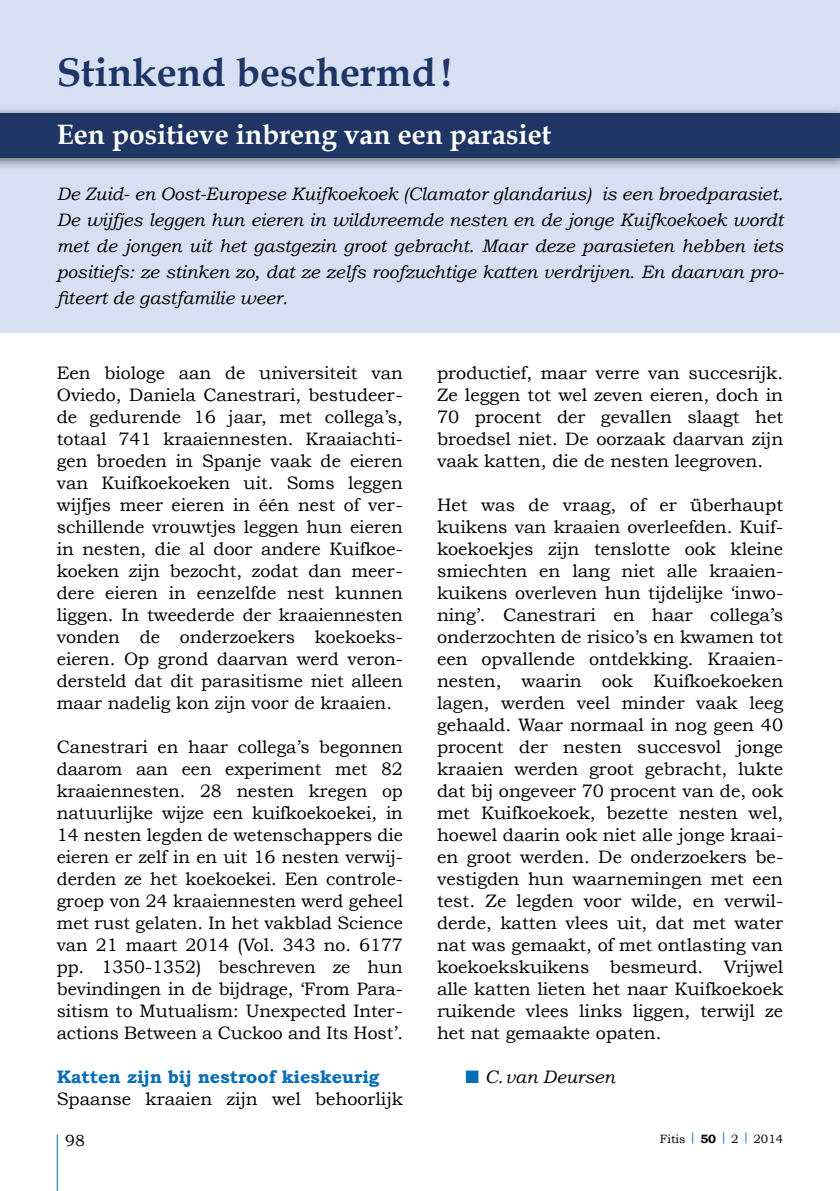
<style>
.page{position:relative;width:840px;height:1191px;background:#fff}
.page>*{position:absolute;margin:0;border:0;box-sizing:border-box;transform-origin:0 0}
.t1{font:700 40px "Book Antiqua";color:#1f3664}
.t2{font:700 28px "Book Antiqua";color:#fff}
.t3{font:18px/22px "Bookman Old Style";color:#000;text-align:justify}
.t4{font:italic 18px/26px "Bookman Old Style";color:#000;text-align:justify}
.t5{font:700 18px "Bookman Old Style";color:#006eb7}
.t6{font:16px "Bookman Old Style";color:#000}
.t7{font:12px "Bookman Old Style";color:#000}
.s1{color:#006eb7}
.s2{font-weight:700}
</style>
<div class="page">
<hr style="left:57px;top:1134px;width:1px;height:57px;background:#006eb7">
<div style="left:0;top:0;width:839px;height:333px;background:#d7dff3"></div>
<div style="left:0;top:105px;width:839px;height:66px;background:#000;opacity:.55"></div>
<div style="left:0;top:113px;width:839px;height:45px;background:#1f3664"></div>
<h1 class="t1" style="left:57px;top:49px;width:396px">Stinkend beschermd!</h1>
<h2 class="t2" style="left:57px;top:118px;width:495px">Een positieve inbreng van een parasiet</h2>
<p class="t4" style="left:57px;top:181px;width:728px">De Zuid- en Oost-Europese Kuifkoekoek (Clamator glandarius) is een broedparasiet.<br>De wijfjes leggen hun eieren in wildvreemde nesten en de jonge Kuifkoekoek wordt met de jongen uit het gastgezin groot gebracht. Maar deze parasieten hebben iets positiefs: ze stinken zo, dat ze zelfs roofzuchtige katten verdrijven. En daarvan pro&shy;fiteert de gastfamilie weer.</p>
<p class="t3" style="left:57px;top:361px;width:347px">Een biologe aan de universiteit van Oviedo, Daniela Canestrari, bestudeer&shy;de gedurende 16 jaar, met collega’s, totaal 741 kraaiennesten. Kraaiachti&shy;gen broeden in Spanje vaak de eieren van Kuifkoekoeken uit. Soms leggen wijfjes meer eieren in één nest of ver&shy;schillende vrouwtjes leggen hun eieren in nesten, die al door andere Kuifkoe&shy;koeken zijn bezocht, zodat dan meer&shy;dere eieren in eenzelfde nest kunnen liggen. In tweederde der kraaiennesten vonden de onderzoekers koekoeks&shy;eieren. Op grond daarvan werd veron&shy;dersteld dat dit parasitisme niet alleen maar nadelig kon zijn voor de kraaien.</p>
<p class="t3" style="left:57px;top:735px;width:347px">Canestrari en haar collega’s begonnen daarom aan een experiment met 82 kraaiennesten. 28 nesten kregen op natuurlijke wijze een kuifkoekoekei, in 14 nesten legden de wetenschappers die eieren er zelf in en uit 16 nesten verwij&shy;derden ze het koekoekei. Een controle&shy;groep von 24 kraaiennesten werd geheel met rust gelaten. In het vakblad Science van 21 maart 2014 (Vol. 343 no. 6177 pp. 1350-1352) beschreven ze hun bevindingen in de bijdrage, ‘From Para&shy;sitism to Mutualism: Unexpected Inter&shy;actions Between a Cuckoo and Its Host’.</p>
<p class="t5" style="left:57px;top:1066px;width:324px">Katten zijn bij nestroof kieskeurig</p>
<p class="t3" style="left:57px;top:1087px;width:347px">Spaanse kraaien zijn wel behoorlijk</p>
<p class="t3" style="left:437px;top:361px;width:347px">productief, maar verre van succesrijk.<br>Ze leggen tot wel zeven eieren, doch in 70 procent der gevallen slaagt het broedsel niet. De oorzaak daarvan zijn vaak katten, die de nesten leegroven.</p>
<p class="t3" style="left:437px;top:493px;width:347px">Het was de vraag, of er überhaupt kuikens van kraaien overleefden. Kuif&shy;koekoekjes zijn tenslotte ook kleine smiechten en lang niet alle kraaien&shy;kuikens overleven hun tijdelijke ‘inwo&shy;ning’. Canestrari en haar collega’s onderzochten de risico’s en kwamen tot een opvallende ontdekking. Kraaien&shy;nesten, waarin ook Kuifkoekoeken lagen, werden veel minder vaak leeg gehaald. Waar normaal in nog geen 40 procent der nesten succesvol jonge kraaien werden groot gebracht, lukte dat bij ongeveer 70 procent van de, ook met Kuifkoekoek, bezette nesten wel, hoewel daarin ook niet alle jonge kraai&shy;en groot werden. De onderzoekers be&shy;vestigden hun waarnemingen met een test. Ze legden voor wilde, en verwil&shy;derde, katten vlees uit, dat met water nat was gemaakt, of met ontlasting van koekoekskuikens besmeurd. Vrijwel alle katten lieten het naar Kuifkoekoek ruikende vlees links liggen, terwijl ze het nat gemaakte opaten.</p>
<p class="t4" style="left:465px;top:1063px;width:151px"><span class="s1">■</span> C.van Deursen</p>
<p class="t6" style="left:65px;top:1131px;width:21px">98</p>
<p class="t7" style="left:659px;top:1132px;width:125px">Fitis <sup>|</sup> <span class="s2">50</span> <sup>|</sup> 2 <sup>|</sup> 2014</p>
</div>
